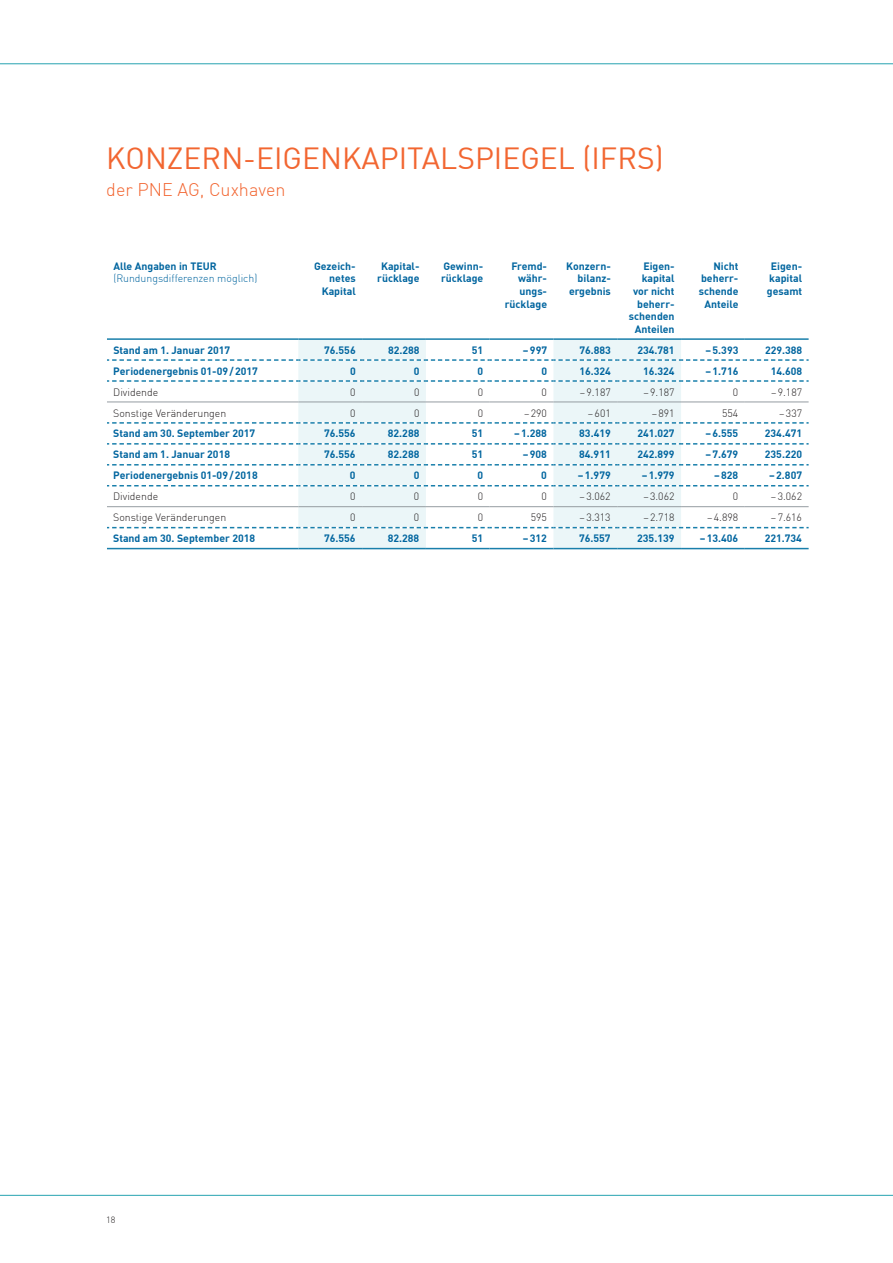
<style>
.page{position:relative;width:893px;height:1263px;background:#fff}
.page>*{position:absolute;margin:0;border:0;box-sizing:border-box;transform-origin:0 0}
.t1{font:30px "DIN";color:#f26631}
.t2{font:300 18px "DIN";color:#f2642f}
.t3{font:700 10.5px/12.6px "DIN";color:#00659f;text-align:right}
.t4{font:300 10.5px "DIN";color:#231f20}
.t5{font:300 10.5px "DIN";color:#00659f}
.t6{font:300 9px "DIN";color:#231f20}
</style>
<div class="page">
<hr style="left:0;top:1195px;width:893px;height:1px;background:#26a3b0">
<hr style="left:0;top:63px;width:893px;height:1px;background:#26a3b0">
<svg style="left:107px;top:401px;width:191px;height:147px"></svg>
<svg style="left:298px;top:340px;width:383px;height:208px;fill:#ebf6f8"></svg>
<hr style="left:107px;top:402px;width:191px;height:1px;background:#959ca1">
<hr style="left:298px;top:402px;width:64px;height:1px;background:#959ca1">
<hr style="left:362px;top:402px;width:64px;height:1px;background:#959ca1">
<hr style="left:426px;top:402px;width:64px;height:1px;background:#959ca1">
<hr style="left:490px;top:402px;width:63px;height:1px;background:#959ca1">
<hr style="left:553px;top:402px;width:64px;height:1px;background:#959ca1">
<hr style="left:617px;top:402px;width:64px;height:1px;background:#959ca1">
<hr style="left:681px;top:402px;width:64px;height:1px;background:#959ca1">
<hr style="left:745px;top:402px;width:64px;height:1px;background:#959ca1">
<hr style="left:107px;top:506px;width:191px;height:1px;background:#959ca1">
<hr style="left:298px;top:506px;width:64px;height:1px;background:#959ca1">
<hr style="left:362px;top:506px;width:64px;height:1px;background:#959ca1">
<hr style="left:426px;top:506px;width:64px;height:1px;background:#959ca1">
<hr style="left:490px;top:506px;width:63px;height:1px;background:#959ca1">
<hr style="left:553px;top:506px;width:64px;height:1px;background:#959ca1">
<hr style="left:617px;top:506px;width:64px;height:1px;background:#959ca1">
<hr style="left:681px;top:506px;width:64px;height:1px;background:#959ca1">
<hr style="left:745px;top:506px;width:64px;height:1px;background:#959ca1">
<svg style="left:107px;top:422px;width:702px;height:2px"></svg>
<svg style="left:107px;top:443px;width:702px;height:2px"></svg>
<svg style="left:107px;top:464px;width:702px;height:1px"></svg>
<svg style="left:107px;top:485px;width:702px;height:1px"></svg>
<svg style="left:107px;top:359px;width:702px;height:2px"></svg>
<svg style="left:107px;top:380px;width:702px;height:2px"></svg>
<hr style="left:107px;top:548px;width:191px;height:1px;background:#197fab">
<hr style="left:298px;top:548px;width:64px;height:1px;background:#197fab">
<hr style="left:362px;top:548px;width:64px;height:1px;background:#197fab">
<hr style="left:426px;top:548px;width:64px;height:1px;background:#197fab">
<hr style="left:490px;top:548px;width:63px;height:1px;background:#197fab">
<hr style="left:553px;top:548px;width:64px;height:1px;background:#197fab">
<hr style="left:617px;top:548px;width:64px;height:1px;background:#197fab">
<hr style="left:681px;top:548px;width:64px;height:1px;background:#197fab">
<hr style="left:745px;top:548px;width:64px;height:1px;background:#197fab">
<svg style="left:107px;top:527px;width:702px;height:1px"></svg>
<hr style="left:107px;top:338px;width:191px;height:2px;background:#197fab">
<hr style="left:298px;top:338px;width:64px;height:2px;background:#197fab">
<hr style="left:362px;top:338px;width:64px;height:2px;background:#197fab">
<hr style="left:426px;top:338px;width:64px;height:2px;background:#197fab">
<hr style="left:490px;top:338px;width:63px;height:2px;background:#197fab">
<hr style="left:553px;top:338px;width:64px;height:2px;background:#197fab">
<hr style="left:617px;top:338px;width:64px;height:2px;background:#197fab">
<hr style="left:681px;top:338px;width:64px;height:2px;background:#197fab">
<hr style="left:745px;top:338px;width:64px;height:2px;background:#197fab">
<h1 class="t1" style="left:106px;top:139px;width:559px">KONZERN-EIGENKAPITALSPIEGEL (IFRS)</h1>
<h2 class="t2" style="left:106px;top:179px;width:181px">der PNE AG, Cuxhaven</h2>
<p class="t3" style="left:113px;top:259px;width:105px">Alle Angaben in TEUR</p>
<p class="t5" style="left:113px;top:272px;width:145px">(Rundungsdifferenzen möglich)</p>
<p class="t3" style="left:314px;top:259px;width:43px">Gezeich&shy;netes<br>Kapital</p>
<p class="t3" style="left:377px;top:259px;width:44px;text-align:center">Kapital&shy;rücklage</p>
<p class="t3" style="left:441px;top:259px;width:44px;text-align:left">Gewinn&shy;rücklage</p>
<p class="t3" style="left:505px;top:259px;width:44px">Fremd&shy;währ&shy;ungs&shy;rücklage</p>
<p class="t3" style="left:566px;top:259px;width:46px">Konzern&shy;bilanz&shy;ergebnis</p>
<p class="t3" style="left:629px;top:259px;width:47px">Eigen&shy;kapital vor nicht beherr&shy;schenden<br>Anteilen</p>
<p class="t3" style="left:699px;top:259px;width:41px">Nicht beherr&shy;schende<br>Anteile</p>
<p class="t3" style="left:767px;top:259px;width:37px;text-align:center">Eigen&shy;kapital gesamt</p>
<p class="t3" style="left:113px;top:343px;width:118px">Stand am 1. Januar 2017</p>
<p class="t3" style="left:324px;top:343px;width:33px">76.556</p>
<p class="t3" style="left:388px;top:343px;width:33px">82.288</p>
<p class="t3" style="left:472px;top:343px;width:13px">51</p>
<p class="t3" style="left:523px;top:343px;width:26px">–997</p>
<p class="t3" style="left:579px;top:343px;width:33px">76.883</p>
<p class="t3" style="left:637px;top:343px;width:39px">234.781</p>
<p class="t3" style="left:706px;top:343px;width:34px">–5.393</p>
<p class="t3" style="left:765px;top:343px;width:39px">229.388</p>
<p class="t3" style="left:113px;top:364px;width:146px">Periodenergebnis 01-09/2017</p>
<p class="t3" style="left:350px;top:364px;width:7px">0</p>
<p class="t3" style="left:414px;top:364px;width:7px">0</p>
<p class="t3" style="left:478px;top:364px;width:7px">0</p>
<p class="t3" style="left:541px;top:364px;width:7px">0</p>
<p class="t3" style="left:579px;top:364px;width:33px">16.324</p>
<p class="t3" style="left:643px;top:364px;width:33px">16.324</p>
<p class="t3" style="left:706px;top:364px;width:34px">–1.716</p>
<p class="t3" style="left:771px;top:364px;width:33px">14.608</p>
<p class="t4" style="left:113px;top:385px;width:46px">Dividende</p>
<p class="t4" style="left:350px;top:385px;width:7px">0</p>
<p class="t4" style="left:414px;top:385px;width:7px">0</p>
<p class="t4" style="left:478px;top:385px;width:7px">0</p>
<p class="t4" style="left:542px;top:385px;width:7px">0</p>
<p class="t4" style="left:580px;top:385px;width:33px">–9.187</p>
<p class="t4" style="left:643px;top:385px;width:33px">–9.187</p>
<p class="t4" style="left:733px;top:385px;width:7px">0</p>
<p class="t4" style="left:771px;top:385px;width:33px">–9.187</p>
<p class="t4" style="left:113px;top:406px;width:115px">Sonstige Veränderungen</p>
<p class="t4" style="left:350px;top:406px;width:7px">0</p>
<p class="t4" style="left:414px;top:406px;width:7px">0</p>
<p class="t4" style="left:478px;top:406px;width:7px">0</p>
<p class="t4" style="left:524px;top:406px;width:24px">–290</p>
<p class="t4" style="left:588px;top:406px;width:24px">–601</p>
<p class="t4" style="left:652px;top:406px;width:24px">–891</p>
<p class="t4" style="left:722px;top:406px;width:18px">554</p>
<p class="t4" style="left:779px;top:406px;width:24px">–337</p>
<p class="t3" style="left:113px;top:427px;width:144px">Stand am 30. September 2017</p>
<p class="t3" style="left:324px;top:427px;width:33px">76.556</p>
<p class="t3" style="left:388px;top:427px;width:33px">82.288</p>
<p class="t3" style="left:472px;top:427px;width:13px">51</p>
<p class="t3" style="left:514px;top:427px;width:34px">–1.288</p>
<p class="t3" style="left:579px;top:427px;width:33px">83.419</p>
<p class="t3" style="left:637px;top:427px;width:39px">241.027</p>
<p class="t3" style="left:705px;top:427px;width:34px">–6.555</p>
<p class="t3" style="left:765px;top:427px;width:39px">234.471</p>
<p class="t3" style="left:113px;top:448px;width:118px">Stand am 1. Januar 2018</p>
<p class="t3" style="left:324px;top:448px;width:33px">76.556</p>
<p class="t3" style="left:388px;top:448px;width:33px">82.288</p>
<p class="t3" style="left:472px;top:448px;width:13px">51</p>
<p class="t3" style="left:523px;top:448px;width:26px">–908</p>
<p class="t3" style="left:579px;top:448px;width:33px">84.911</p>
<p class="t3" style="left:637px;top:448px;width:39px">242.899</p>
<p class="t3" style="left:705px;top:448px;width:34px">–7.679</p>
<p class="t3" style="left:765px;top:448px;width:39px">235.220</p>
<p class="t3" style="left:113px;top:469px;width:146px">Periodenergebnis 01-09/2018</p>
<p class="t3" style="left:350px;top:469px;width:7px">0</p>
<p class="t3" style="left:414px;top:469px;width:7px">0</p>
<p class="t3" style="left:477px;top:469px;width:7px">0</p>
<p class="t3" style="left:541px;top:469px;width:7px">0</p>
<p class="t3" style="left:578px;top:469px;width:34px">–1.979</p>
<p class="t3" style="left:642px;top:469px;width:34px">–1.979</p>
<p class="t3" style="left:714px;top:469px;width:26px">–828</p>
<p class="t3" style="left:769px;top:469px;width:34px">–2.807</p>
<p class="t4" style="left:113px;top:490px;width:46px">Dividende</p>
<p class="t4" style="left:350px;top:490px;width:7px">0</p>
<p class="t4" style="left:414px;top:490px;width:7px">0</p>
<p class="t4" style="left:478px;top:490px;width:7px">0</p>
<p class="t4" style="left:541px;top:490px;width:7px">0</p>
<p class="t4" style="left:580px;top:490px;width:33px">–3.062</p>
<p class="t4" style="left:643px;top:490px;width:33px">–3.062</p>
<p class="t4" style="left:733px;top:490px;width:7px">0</p>
<p class="t4" style="left:771px;top:490px;width:33px">–3.062</p>
<p class="t4" style="left:113px;top:511px;width:115px">Sonstige Veränderungen</p>
<p class="t4" style="left:350px;top:511px;width:7px">0</p>
<p class="t4" style="left:414px;top:511px;width:7px">0</p>
<p class="t4" style="left:478px;top:511px;width:7px">0</p>
<p class="t4" style="left:531px;top:511px;width:18px">595</p>
<p class="t4" style="left:580px;top:511px;width:33px">–3.313</p>
<p class="t4" style="left:643px;top:511px;width:33px">–2.718</p>
<p class="t4" style="left:707px;top:511px;width:33px">–4.898</p>
<p class="t4" style="left:771px;top:511px;width:33px">–7.616</p>
<p class="t3" style="left:113px;top:532px;width:144px">Stand am 30. September 2018</p>
<p class="t3" style="left:324px;top:532px;width:33px">76.556</p>
<p class="t3" style="left:388px;top:532px;width:33px">82.288</p>
<p class="t3" style="left:472px;top:532px;width:13px">51</p>
<p class="t3" style="left:523px;top:532px;width:26px">–312</p>
<p class="t3" style="left:579px;top:532px;width:33px">76.557</p>
<p class="t3" style="left:637px;top:532px;width:39px">235.139</p>
<p class="t3" style="left:700px;top:532px;width:40px">–13.406</p>
<p class="t3" style="left:765px;top:532px;width:39px">221.734</p>
<p class="t6" style="left:106px;top:1214px;width:11px">18</p>
</div>
